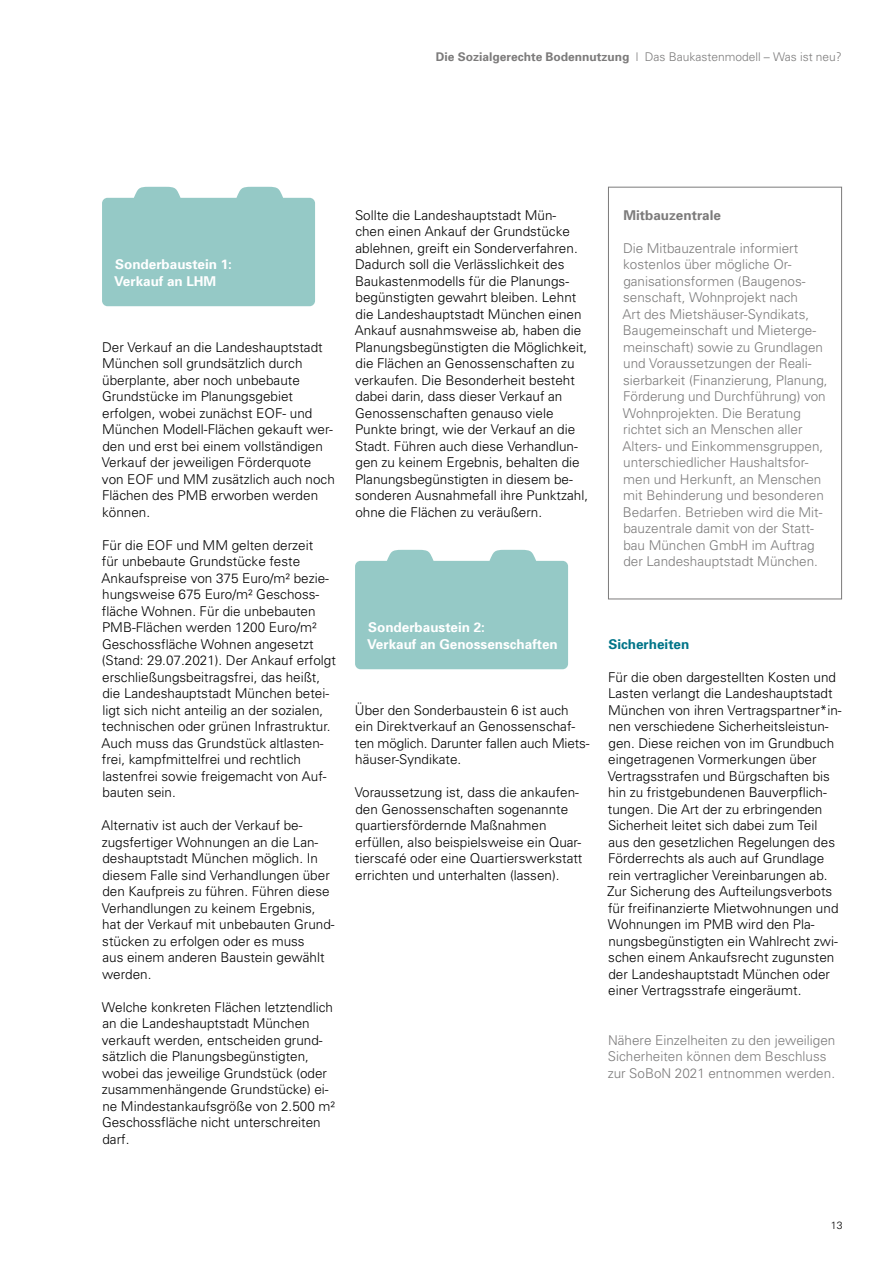
<style>
.page{position:relative;width:893px;height:1263px;background:#fff}
.page>*{position:absolute;margin:0;border:0;box-sizing:border-box;transform-origin:0 0}
.t1{font:300 13.5px/16.5px "Univers";color:#000}
.t2{font:300 13.5px/16.5px "Univers";color:#7c7b7b}
.t3{font:700 13.5px/16.5px "Univers";color:#fff}
.t4{font:700 13.5px "Univers";color:#7c7b7b}
.t5{font:700 13.5px "Univers";color:#007589}
.t6{font:300 12px "Univers";color:#7c7b7b}
.t7{font:300 10.5px "Univers";color:#000}
.s1{font-weight:700}
</style>
<div class="page">
<div style="left:608px;top:187px;width:234px;height:412px;border:1px solid #7c7b7b"></div>
<div style="left:355px;top:550px;width:213px;height:119px;background:#95c9c6"></div>
<div style="left:102px;top:187px;width:213px;height:119px;background:#95c9c6"></div>
<p class="t6" style="left:436px;top:49px;width:408px"><span class="s1">Die Sozialgerechte Bodennutzung</span> | Das Baukastenmodell – Was ist neu?</p>
<p class="t3" style="left:114px;top:256px;width:119px">Sonderbaustein 1:<br>Verkauf an LHM</p>
<p class="t1" style="left:102px;top:338px;width:235px">Der Verkauf an die Landeshauptstadt<br>München soll grundsätzlich durch überplante, aber noch unbebaute<br>Grundstücke im Planungsgebiet erfolgen, wobei zunächst EOF- und<br>München Modell-Flächen gekauft wer&shy;den und erst bei einem vollständigen<br>Verkauf der jeweiligen Förderquote von EOF und MM zusätzlich auch noch<br>Flächen des PMB erworben werden können.</p>
<p class="t1" style="left:102px;top:536px;width:236px">Für die EOF und MM gelten derzeit<br>für unbebaute Grundstücke feste Ankaufspreise von 375 Euro/m² bezie&shy;hungsweise 675 Euro/m² Geschoss&shy;fläche Wohnen. Für die unbebauten PMB-Flächen werden 1200 Euro/m²<br>Geschossfläche Wohnen angesetzt (Stand: 29.07.2021). Der Ankauf erfolgt erschließungsbeitragsfrei, das heißt, die Landeshauptstadt München betei&shy;ligt sich nicht anteilig an der sozialen, technischen oder grünen Infrastruktur.<br>Auch muss das Grundstück altlasten&shy;frei, kampfmittelfrei und rechtlich lastenfrei sowie freigemacht von Auf&shy;bauten sein.</p>
<p class="t1" style="left:102px;top:817px;width:235px">Alternativ ist auch der Verkauf be&shy;zugsfertiger Wohnungen an die Lan&shy;deshauptstadt München möglich. In diesem Falle sind Verhandlungen über den Kaufpreis zu führen. Führen diese Verhandlungen zu keinem Ergebnis, hat der Verkauf mit unbebauten Grund&shy;stücken zu erfolgen oder es muss<br>aus einem anderen Baustein gewählt werden.</p>
<p class="t1" style="left:102px;top:998px;width:235px">Welche konkreten Flächen letztendlich an die Landeshauptstadt München verkauft werden, entscheiden grund&shy;sätzlich die Planungsbegünstigten, wobei das jeweilige Grundstück (oder zusammenhängende Grundstücke) ei&shy;ne Mindestankaufsgröße von 2.500 m²<br>Geschossfläche nicht unterschreiten darf.</p>
<p class="t1" style="left:355px;top:206px;width:235px">Sollte die Landeshauptstadt Mün&shy;chen einen Ankauf der Grundstücke ablehnen, greift ein Sonderverfahren.<br>Dadurch soll die Verlässlichkeit des Baukastenmodells für die Planungs&shy;begünstigten gewahrt bleiben. Lehnt die Landeshauptstadt München einen Ankauf ausnahmsweise ab, haben die Planungsbegünstigten die Möglichkeit, die Flächen an Genossenschaften zu verkaufen. Die Besonderheit besteht dabei darin, dass dieser Verkauf an Genossenschaften genauso viele Punkte bringt, wie der Verkauf an die Stadt. Führen auch diese Verhandlun&shy;gen zu keinem Ergebnis, behalten die Planungsbegünstigten in diesem be&shy;sonderen Ausnahmefall ihre Punktzahl, ohne die Flächen zu veräußern.</p>
<p class="t4" style="left:623px;top:206px;width:99px">Mitbauzentrale</p>
<p class="t2" style="left:622px;top:239px;width:207px">Die Mitbauzentrale informiert kostenlos über mögliche Or&shy;ganisationsformen (Baugenos&shy;senschaft, Wohnprojekt nach<br>Art des Mietshäuser-Syndikats,<br>Baugemeinschaft und Mieterge&shy;meinschaft) sowie zu Grundlagen und Voraussetzungen der Reali&shy;sierbarkeit (Finanzierung, Planung,<br>Förderung und Durchführung) von<br>Wohnprojekten. Die Beratung richtet sich an Menschen aller<br>Alters- und Einkommensgruppen, unterschiedlicher Haushaltsfor&shy;men und Herkunft, an Menschen mit Behinderung und besonderen<br>Bedarfen. Betrieben wird die Mit&shy;bauzentrale damit von der Statt&shy;bau München GmbH im Auftrag der Landeshauptstadt München.</p>
<p class="t3" style="left:367px;top:619px;width:192px">Sonderbaustein 2:<br>Verkauf an Genossenschaften</p>
<p class="t1" style="left:355px;top:701px;width:236px">Über den Sonderbaustein 6 ist auch ein Direktverkauf an Genossenschaf&shy;ten möglich. Darunter fallen auch Miets&shy;häuser-Syndikate.</p>
<p class="t1" style="left:355px;top:784px;width:229px">Voraussetzung ist, dass die ankaufen&shy;den Genossenschaften sogenannte quartiersfördernde Maßnahmen erfüllen, also beispielsweise ein Quar&shy;tierscafé oder eine Quartierswerkstatt errichten und unterhalten (lassen).</p>
<p class="t5" style="left:608px;top:635px;width:83px">Sicherheiten</p>
<p class="t1" style="left:607px;top:668px;width:236px">Für die oben dargestellten Kosten und Lasten verlangt die Landeshauptstadt München von ihren Vertragspartner*in&shy;nen verschiedene Sicherheitsleistun&shy;gen. Diese reichen von im Grundbuch eingetragenen Vormerkungen über Vertragsstrafen und Bürgschaften bis hin zu fristgebundenen Bauverpflich&shy;tungen. Die Art der zu erbringenden Sicherheit leitet sich dabei zum Teil<br>aus den gesetzlichen Regelungen des Förderrechts als auch auf Grundlage rein vertraglicher Vereinbarungen ab.<br>Zur Sicherung des Aufteilungsverbots für freifinanzierte Mietwohnungen und Wohnungen im PMB wird den Pla&shy;nungsbegünstigten ein Wahlrecht zwi&shy;schen einem Ankaufsrecht zugunsten der Landeshauptstadt München oder einer Vertragsstrafe eingeräumt.</p>
<p class="t2" style="left:608px;top:1031px;width:229px">Nähere Einzelheiten zu den jeweiligen<br>Sicherheiten können dem Beschluss zur SoBoN 2021 entnommen werden.</p>
<p class="t7" style="left:831px;top:1219px;width:13px">13</p>
</div>
